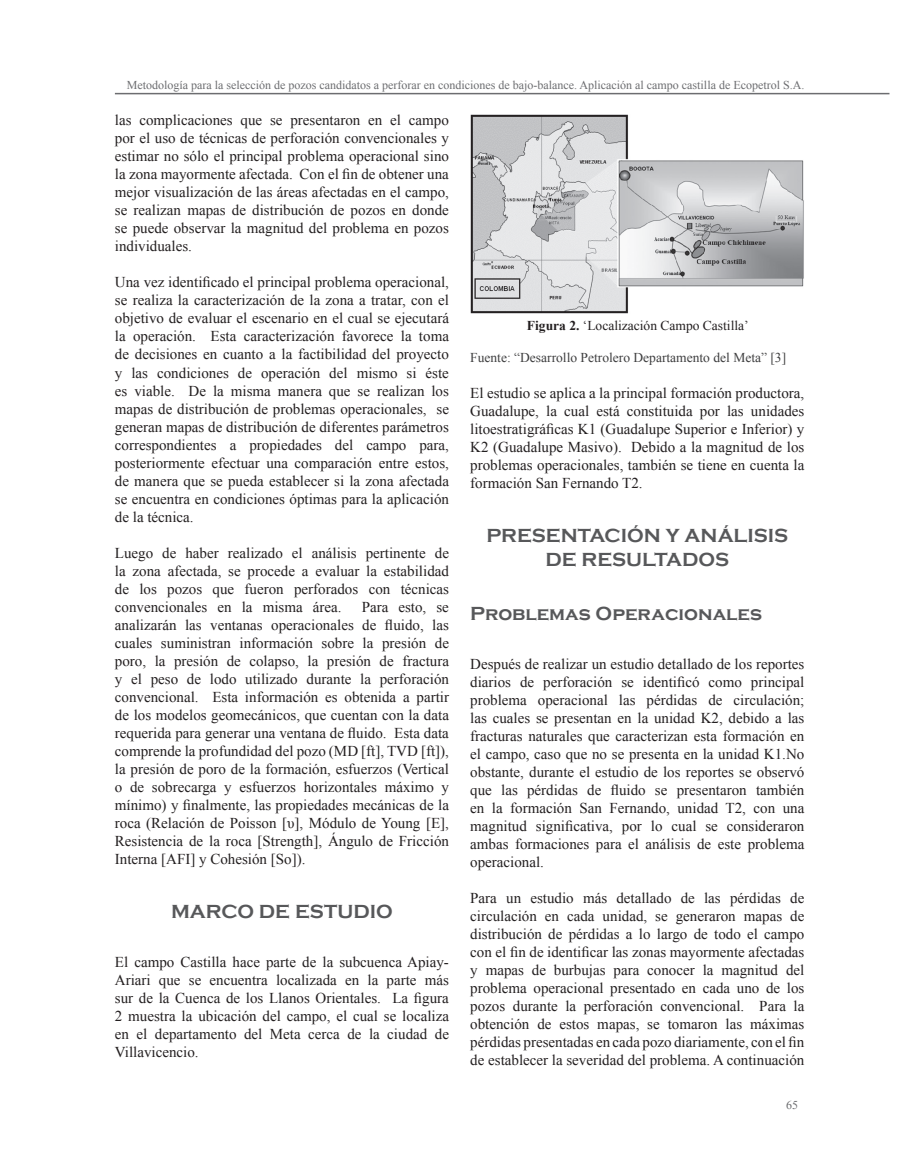
<style>
.page{position:relative;width:898px;height:1166px;background:#fff}
.page>*{position:absolute;margin:0;border:0;box-sizing:border-box;transform-origin:0 0}
.t1{font:700 19.5px/23.4px "Copperplate Gothic";color:#57585a}
.t2{font:15px/18px "Times New Roman";color:#231f20;text-align:justify}
.t3{font:13.5px "Times New Roman";color:#3e3e3f}
.t4{font:13.5px "Times New Roman";color:#231f20}
.t5{font:12px "Times New Roman";color:#6c6d70}
.s1{font-weight:700}
</style>
<div class="page">
<hr style="left:115px;top:93px;width:774px;height:1px;background:#6c6d70">
<img style="left:470px;top:115px;width:334px;height:198px">
<p class="t5" style="left:127px;top:77px;width:679px">Metodología para la selección de pozos candidatos a perforar en condiciones de bajo-balance. Aplicación al campo castilla de Ecopetrol S.A.</p>
<p class="t2" style="left:115px;top:111px;width:335px">las complicaciones que se presentaron en el campo por el uso de técnicas de perforación convencionales y estimar no sólo el principal problema operacional sino la zona mayormente afectada. Con el fin de obtener una mejor visualización de las áreas afectadas en el campo, se realizan mapas de distribución de pozos en donde se puede observar la magnitud del problema en pozos individuales.</p>
<p class="t2" style="left:115px;top:273px;width:335px">Una vez identificado el principal problema operacional, se realiza la caracterización de la zona a tratar, con el objetivo de evaluar el escenario en el cual se ejecutará la operación. Esta caracterización favorece la toma de decisiones en cuanto a la factibilidad del proyecto y las condiciones de operación del mismo si éste es viable. De la misma manera que se realizan los mapas de distribución de problemas operacionales, se generan mapas de distribución de diferentes parámetros correspondientes a propiedades del campo para, posteriormente efectuar una comparación entre estos, de manera que se pueda establecer si la zona afectada se encuentra en condiciones óptimas para la aplicación de la técnica.</p>
<p class="t2" style="left:115px;top:543px;width:335px">Luego de haber realizado el análisis pertinente de la zona afectada, se procede a evaluar la estabilidad de los pozos que fueron perforados con técnicas convencionales en la misma área.</p>
<p class="t4" style="left:526px;top:316px;width:223px"><span class="s1">Figura 2.</span> ‘Localización Campo Castilla’</p>
<p class="t3" style="left:470px;top:348px;width:317px">Fuente: “Desarrollo Petrolero Departamento del Meta” [3]</p>
<p class="t2" style="left:470px;top:384px;width:335px">El estudio se aplica a la principal formación productora, Guadalupe, la cual está constituida por las unidades litoestratigráficas K1 (Guadalupe Superior e Inferior) y K2 (Guadalupe Masivo). Debido a la magnitud de los problemas operacionales, también se tiene en cuenta la formación San Fernando T2.</p>
<h1 class="t1" style="left:545px;top:524px;width:244px;text-indent:44px">ACIÓN Y ANÁLISIS<br>DE RESULTADOS</h1>
<h1 class="t1" style="left:486px;top:524px;width:76px">PRESENT</h1>
<p class="t2" style="left:115px;top:597px;width:335px;text-indent:247px">Para esto, se analizarán las ventanas operacionales de fluido, las cuales suministran información sobre la presión de poro, la presión de colapso, la presión de fractura y el peso de lodo utilizado durante la perforación convencional. Esta información es obtenida a partir de los modelos geomecánicos, que cuentan con la data requerida para generar una ventana de fluido. Esta data comprende la profundidad del pozo (MD [ft], TVD [ft]), la presión de poro de la formación, esfuerzos (Vertical o de sobrecarga y esfuerzos horizontales máximo y mínimo) y finalmente, las propiedades mecánicas de la roca (Relación de Poisson [υ], Módulo de Young [E], Resistencia de la roca [Strength], Ángulo de Fricción Interna [AFI] y Cohesión [So]).</p>
<h1 class="t1" style="left:171px;top:899px;width:196px">MARCO DE ESTUDIO</h1>
<p class="t2" style="left:115px;top:952px;width:335px">El campo Castilla hace parte de la subcuenca Apiay-Ariari que se encuentra localizada en la parte más sur de la Cuenca de los Llanos Orientales. La figura 2 muestra la ubicación del campo, el cual se localiza en el departamento del Meta cerca de la ciudad de Villavicencio.</p>
<h1 class="t1" style="left:470px;top:602px;width:293px">Problemas Operacionales</h1>
<p class="t2" style="left:470px;top:654px;width:335px">Después de realizar un estudio detallado de los reportes diarios de perforación se identificó como principal problema operacional las pérdidas de circulación; las cuales se presentan en la unidad K2, debido a las fracturas naturales que caracterizan esta formación en el campo, caso que no se presenta en la unidad K1.No obstante, durante el estudio de los reportes se observó que las pérdidas de fluido se presentaron también en la formación San Fernando, unidad T2, con una magnitud significativa, por lo cual se consideraron ambas formaciones para el análisis de este problema operacional.</p>
<p class="t2" style="left:470px;top:888px;width:335px">Para un estudio más detallado de las pérdidas de circulación en cada unidad, se generaron mapas de distribución de pérdidas a lo largo de todo el campo con el fin de identificar las zonas mayormente afectadas y mapas de burbujas para conocer la magnitud del problema operacional presentado en cada uno de los pozos durante la perforación convencional. Para la obtención de estos mapas, se tomaron las máximas pérdidas presentadas en cada pozo diariamente, con el fin de establecer la severidad del problema. A continuación</p>
<p class="t5" style="left:785px;top:1096px;width:13px">65</p>
</div>
